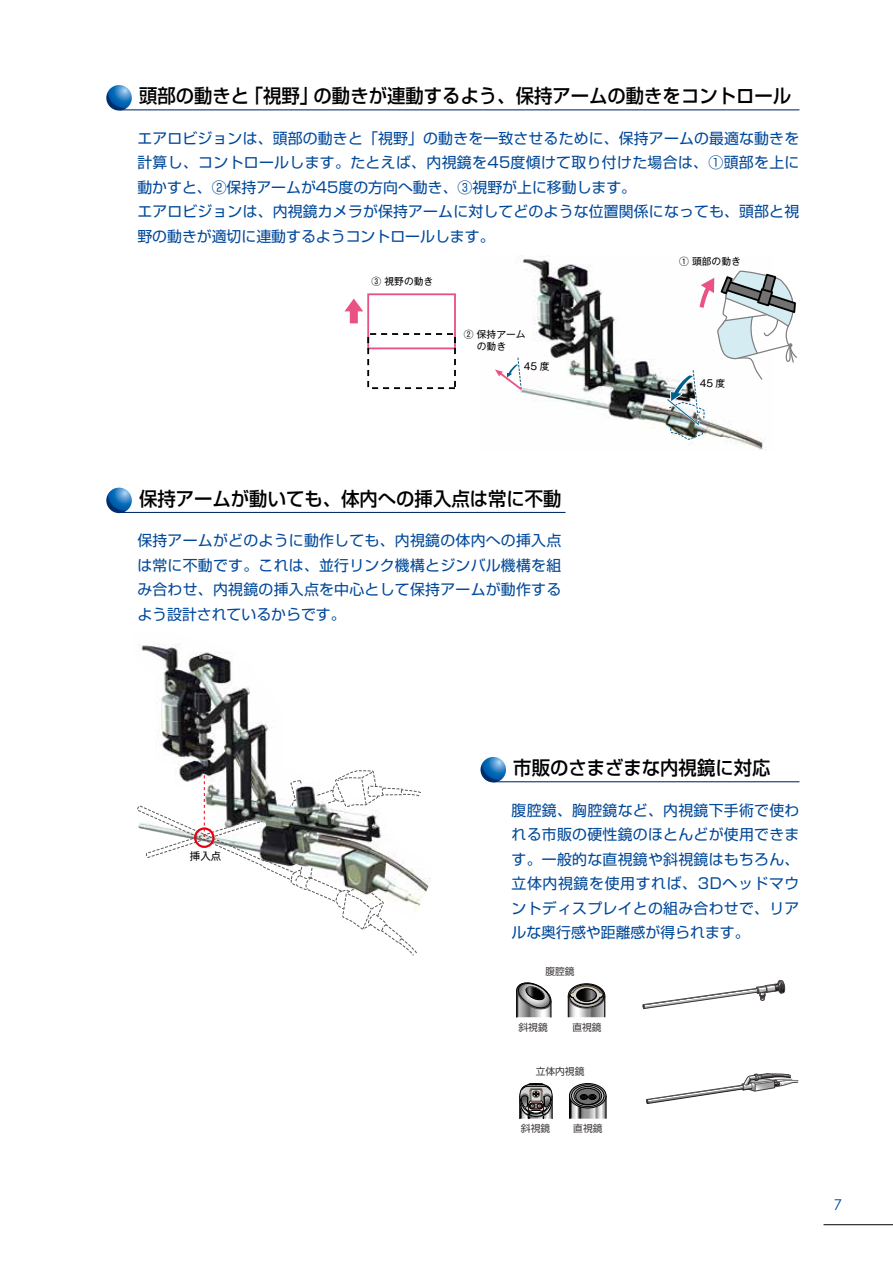
<style>
.page{position:relative;width:893px;height:1263px;background:#fff}
.page>*{position:absolute;margin:0;border:0;box-sizing:border-box;transform-origin:0 0}
.t1{font:500 19.2px "Shin Go Pr 6 N";color:#000;scale:.96 1}
.t2{font:14.85px/24.5px "Shin Go Pr 6 N";letter-spacing:.01em;color:#004899;text-align:justify}
.t3{font:14.85px "Century Gothic";color:#004899}
.t4{font:10.5px "Gothic MB101 Upr";color:#000}
.t5{font:9.75px/11.7px "Gothic MB101 Pro";color:#000}
.t6{font:9.75px "Shin Go Pr 6 N";color:#3e3a39}
</style>
<div class="page">
<hr style="left:823px;top:1224px;width:70px;height:1px;background:#000">
<img style="left:141px;top:643px;width:289px;height:251px">
<svg style="left:137px;top:770px;width:285px;height:186px"></svg>
<div style="left:194px;top:827px;width:21px;height:21px;border:2px solid #e60012;border-radius:50%"></div>
<img style="left:518px;top:257px;width:245px;height:194px">
<svg style="left:665px;top:264px;width:132px;height:176px"></svg>
<div style="left:366px;top:292px;width:91px;height:58px;border:4px solid #fff"></div>
<div style="left:367px;top:293px;width:89px;height:56px;border:2px solid #e95383"></div>
<div style="left:367px;top:333px;width:89px;height:56px;border:2px dashed #000"></div>
<svg style="left:344px;top:299px;width:19px;height:24px"></svg>
<svg style="left:495px;top:357px;width:29px;height:35px"></svg>
<svg style="left:643px;top:980px;width:142px;height:29px"></svg>
<svg style="left:646px;top:1073px;width:152px;height:31px"></svg>
<svg style="left:519px;top:1083px;width:34px;height:36px"></svg>
<svg style="left:569px;top:1083px;width:38px;height:36px"></svg>
<div style="left:571px;top:1085px;width:33px;height:22px;border:1px solid #000;border-radius:50%"></div>
<svg style="left:567px;top:983px;width:39px;height:35px"></svg>
<div style="left:569px;top:984px;width:35px;height:23px;border:1px solid #000;border-radius:50%"></div>
<svg style="left:516px;top:982px;width:36px;height:36px"></svg>
<hr style="left:119px;top:109px;width:680px;height:1px;background:#002c66">
<svg style="left:106px;top:85px;width:26px;height:26px"></svg>
<hr style="left:119px;top:512px;width:447px;height:1px;background:#002c66">
<svg style="left:106px;top:488px;width:26px;height:25px"></svg>
<hr style="left:494px;top:781px;width:305px;height:1px;background:#002c66">
<svg style="left:480px;top:757px;width:26px;height:25px"></svg>
<p class="t1" style="left:139px;top:80px;width:681px">頭部の動きと「視野」の動きが連動するよう、保持アームの動きをコントロール</p>
<p class="t2" style="left:137px;top:125px;width:664px;text-align:left">エアロビジョンは、頭部の動きと「視野」の動きを一致させるために、保持アームの最適な動きを計算し、コントロールします。たとえば、内視鏡を45度傾けて取り付けた場合は、①頭部を上に動かすと、②保持アームが45度の方向へ動き、③視野が上に移動します。<br>エアロビジョンは、内視鏡カメラが保持アームに対してどのような位置関係になっても、頭部と視野の動きが適切に連動するようコントロールします。</p>
<p class="t5" style="left:371px;top:274px;width:63px">③ 視野の動き</p>
<p class="t5" style="left:464px;top:327px;width:63px">② 保持アーム　 の動き</p>
<p class="t5" style="left:524px;top:359px;width:27px">45 度</p>
<p class="t1" style="left:139px;top:483px;width:442px">保持アームが動いても、体内への挿入点は常に不動</p>
<p class="t2" style="left:137px;top:527px;width:425px">保持アームがどのように動作しても、内視鏡の体内への挿入点は常に不動です。これは、並行リンク機構とジンバル機構を組み合わせ、内視鏡の挿入点を中心として保持アームが動作するよう設計されているからです。</p>
<p class="t5" style="left:679px;top:254px;width:63px">① 頭部の動き</p>
<p class="t5" style="left:700px;top:376px;width:27px">45 度</p>
<p class="t4" style="left:190px;top:847px;width:33px">挿入点</p>
<p class="t1" style="left:513px;top:752px;width:269px">市販のさまざまな内視鏡に対応</p>
<p class="t2" style="left:512px;top:797px;width:289px">腹腔鏡、胸腔鏡など、内視鏡下手術で使われる市販の硬性鏡のほとんどが使用できます。一般的な直視鏡や斜視鏡はもちろん、立体内視鏡を使用すれば、3Dヘッドマウントディスプレイとの組み合わせで、リアルな奥行感や距離感が得られます。</p>
<p class="t6" style="left:545px;top:963px;width:31px">腹腔鏡</p>
<p class="t6" style="left:518px;top:1019px;width:31px">斜視鏡</p>
<p class="t6" style="left:572px;top:1019px;width:31px">直視鏡</p>
<p class="t6" style="left:536px;top:1063px;width:50px">立体内視鏡</p>
<p class="t6" style="left:521px;top:1120px;width:31px">斜視鏡</p>
<p class="t6" style="left:573px;top:1120px;width:31px">直視鏡</p>
<p class="t3" style="left:834px;top:1194px;width:10px">7</p>
</div>
